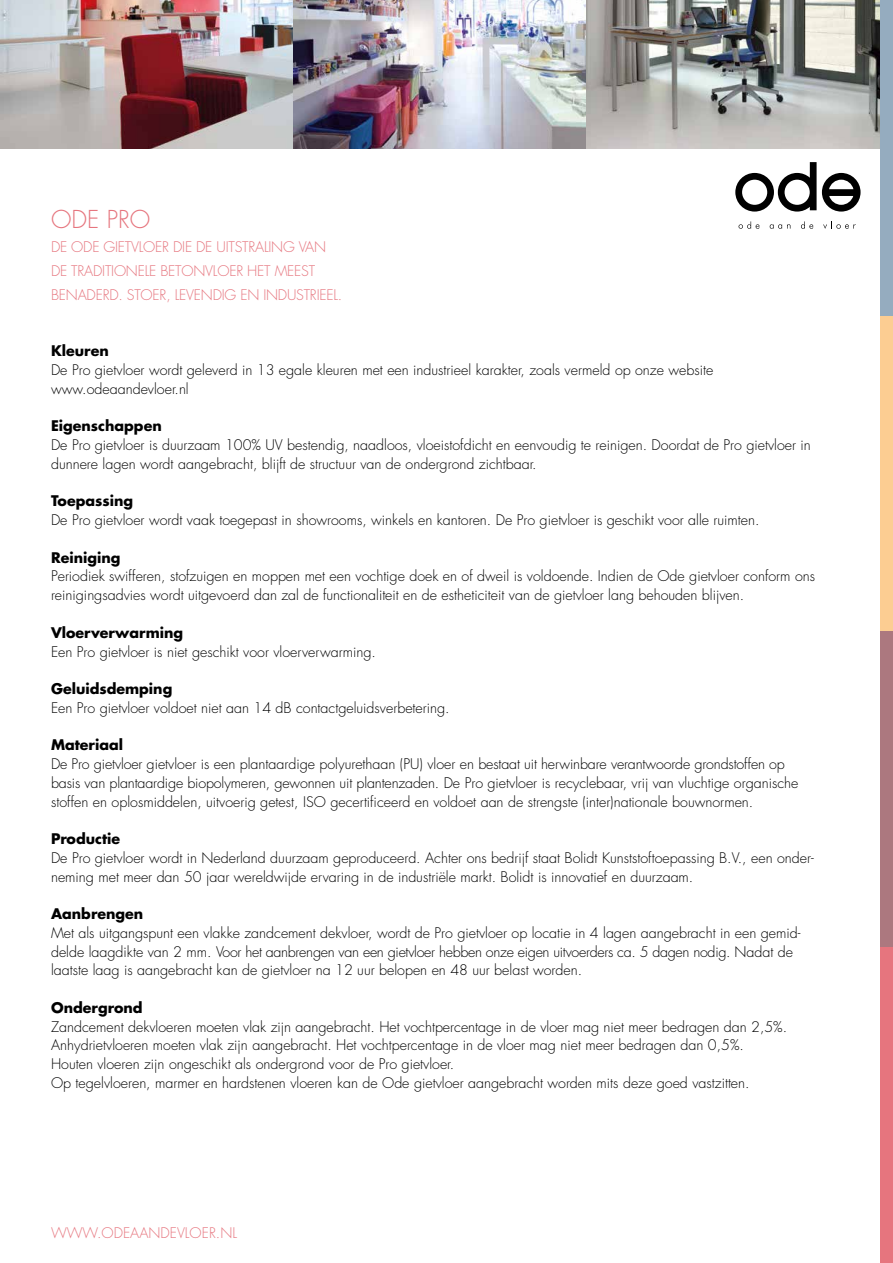
<style>
.page{position:relative;width:893px;height:1263px;background:#fff}
.page>*{position:absolute;margin:0;border:0;box-sizing:border-box;transform-origin:0 0}
.t1{font:300 24px "Futura Std";color:#e6757e}
.t2{font:300 14.25px/18.8px "Futura Std";color:#000}
.t3{font:300 14.25px/24px "Futura Std";letter-spacing:-.015em;color:#e6757e}
.t4{font:700 14.25px "Futura Std";color:#000}
</style>
<div class="page">
<img style="left:0;top:0;width:880px;height:149px">
<div style="left:880px;top:316px;width:13px;height:315px;background:#fccd92"></div>
<div style="left:880px;top:631px;width:13px;height:316px;background:#ac787f"></div>
<div style="left:880px;top:947px;width:13px;height:316px;background:#e6757e"></div>
<div style="left:880px;top:0;width:13px;height:316px;background:#95acbf"></div>
<svg style="left:735px;top:162px;width:125px;height:50px"></svg>
<svg style="left:738px;top:221px;width:21px;height:8px"></svg>
<svg style="left:770px;top:224px;width:20px;height:5px"></svg>
<svg style="left:801px;top:221px;width:12px;height:8px"></svg>
<svg style="left:823px;top:221px;width:33px;height:8px"></svg>
<h1 class="t1" style="left:51px;top:205px;width:101px">ODE PRO</h1>
<p class="t3" style="left:51px;top:235px;width:293px">DE ODE GIETVLOER DIE DE UITSTRALING VAN<br>DE TRADITIONELE BETONVLOER HET MEEST<br>BENADERD. STOER, LEVENDIG EN INDUSTRIEEL.</p>
<p class="t4" style="left:51px;top:342px;width:59px">Kleuren</p>
<p class="t2" style="left:51px;top:361px;width:664px">De Pro gietvloer wordt geleverd in 13 egale kleuren met een industrieel karakter, zoals vermeld op onze website www.odeaandevloer.nl</p>
<p class="t4" style="left:51px;top:417px;width:112px">Eigenschappen</p>
<p class="t2" style="left:51px;top:436px;width:761px">De Pro gietvloer is duurzaam 100% UV bestendig, naadloos, vloeistofdicht en eenvoudig te reinigen. Doordat de Pro gietvloer in dunnere lagen wordt aangebracht, blijft de structuur van de ondergrond zichtbaar.</p>
<p class="t4" style="left:51px;top:492px;width:84px">Toepassing</p>
<p class="t2" style="left:51px;top:511px;width:710px">De Pro gietvloer wordt vaak toegepast in showrooms, winkels en kantoren. De Pro gietvloer is geschikt voor alle ruimten.</p>
<p class="t4" style="left:51px;top:548px;width:71px">Reiniging</p>
<p class="t2" style="left:51px;top:567px;width:766px">Periodiek swifferen, stofzuigen en moppen met een vochtige doek en of dweil is voldoende. Indien de Ode gietvloer conform ons reinigingsadvies wordt uitgevoerd dan zal de functionaliteit en de estheticiteit van de gietvloer lang behouden blijven.</p>
<p class="t4" style="left:51px;top:623px;width:134px">Vloerverwarming</p>
<p class="t2" style="left:51px;top:642px;width:326px">Een Pro gietvloer is niet geschikt voor vloerverwarming.</p>
<p class="t4" style="left:51px;top:679px;width:123px">Geluidsdemping</p>
<p class="t2" style="left:51px;top:699px;width:400px">Een Pro gietvloer voldoet niet aan 14 dB contactgeluidsverbetering.</p>
<p class="t4" style="left:51px;top:735px;width:74px">Materiaal</p>
<p class="t2" style="left:51px;top:755px;width:749px">De Pro gietvloer gietvloer is een plantaardige polyurethaan (PU) vloer en bestaat uit herwinbare verantwoorde grondstoffen op basis van plantaardige biopolymeren, gewonnen uit plantenzaden. De Pro gietvloer is recyclebaar, vrij van vluchtige organische stoffen en oplosmiddelen, uitvoerig getest, ISO gecertificeerd en voldoet aan de strengste (inter)nationale bouwnormen.</p>
<p class="t4" style="left:51px;top:829px;width:71px">Productie</p>
<p class="t2" style="left:51px;top:849px;width:764px">De Pro gietvloer wordt in Nederland duurzaam geproduceerd. Achter ons bedrijf staat Bolidt Kunststoftoepassing B.V., een onder&shy;neming met meer dan 50 jaar wereldwijde ervaring in de industriële markt. Bolidt is innovatief en duurzaam.</p>
<p class="t4" style="left:51px;top:904px;width:94px">Aanbrengen</p>
<p class="t2" style="left:51px;top:924px;width:751px">Met als uitgangspunt een vlakke zandcement dekvloer, wordt de Pro gietvloer op locatie in 4 lagen aangebracht in een gemid&shy;delde laagdikte van 2 mm. Voor het aanbrengen van een gietvloer hebben onze eigen uitvoerders ca. 5 dagen nodig. Nadat de laatste laag is aangebracht kan de gietvloer na 12 uur belopen en 48 uur belast worden.</p>
<p class="t4" style="left:51px;top:998px;width:93px">Ondergrond</p>
<p class="t2" style="left:51px;top:1017px;width:738px">Zandcement dekvloeren moeten vlak zijn aangebracht. Het vochtpercentage in de vloer mag niet meer bedragen dan 2,5%.<br>Anhydrietvloeren moeten vlak zijn aangebracht. Het vochtpercentage in de vloer mag niet meer bedragen dan 0,5%.<br>Houten vloeren zijn ongeschikt als ondergrond voor de Pro gietvloer.<br>Op tegelvloeren, marmer en hardstenen vloeren kan de Ode gietvloer aangebracht worden mits deze goed vastzitten.</p>
<p class="t3" style="left:51px;top:1221px;width:188px">WWW.ODEAANDEVLOER.NL</p>
</div>
